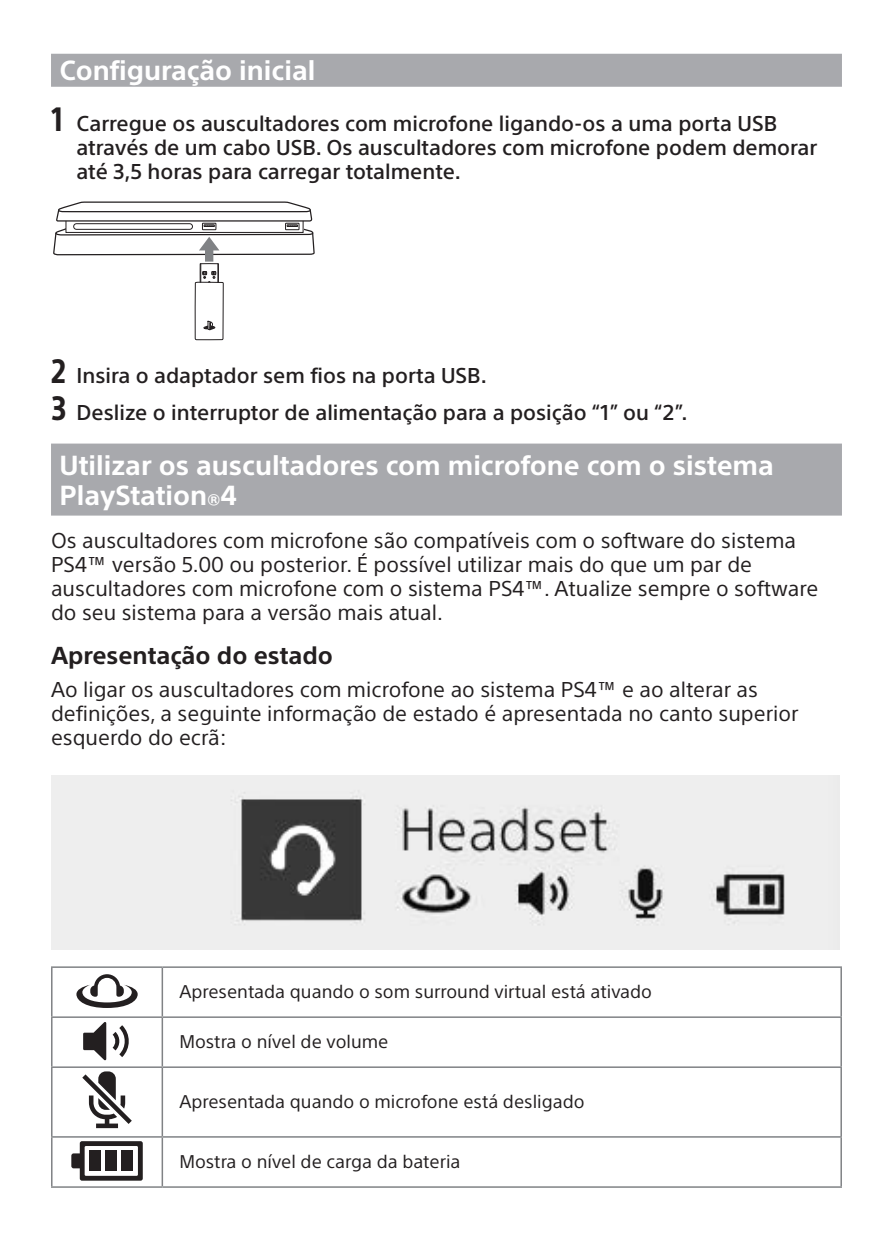
<style>
.page{position:relative;width:893px;height:1259px;background:#fff}
.page>*{position:absolute;margin:0;border:0;box-sizing:border-box;transform-origin:0 0}
.t1{font:700 27px/30px "SST";color:#fff}
.t2{font:700 24px "SST";color:#231f20}
.t3{font:21px/24px "SST";color:#231f20}
.t4{font:500 21px/24px "SST";color:#231f20}
.t5{font:18px "SST";color:#231f20}
.s1{font-weight:700;font-stretch:condensed;font-size:33px}
</style>
<div class="page">
<div style="left:51px;top:54px;width:791px;height:33px;background:#a8a9ad"></div>
<div style="left:51px;top:443px;width:791px;height:72px;background:#a8a9ad"></div>
<svg style="left:53px;top:201px;width:262px;height:139px"></svg>
<img style="left:51px;top:776px;width:789px;height:173px">
<hr style="left:51px;top:966px;width:111px;height:2px;background:#808285">
<hr style="left:51px;top:968px;width:2px;height:48px;background:#808285">
<hr style="left:162px;top:966px;width:680px;height:2px;background:#808285">
<hr style="left:162px;top:968px;width:1px;height:48px;background:#808285">
<hr style="left:840px;top:968px;width:2px;height:48px;background:#808285">
<hr style="left:51px;top:1016px;width:111px;height:2px;background:#808285">
<hr style="left:51px;top:1018px;width:2px;height:48px;background:#808285">
<hr style="left:162px;top:1016px;width:680px;height:2px;background:#808285">
<hr style="left:162px;top:1018px;width:1px;height:48px;background:#808285">
<hr style="left:840px;top:1018px;width:2px;height:48px;background:#808285">
<hr style="left:51px;top:1066px;width:111px;height:2px;background:#808285">
<hr style="left:51px;top:1068px;width:2px;height:68px;background:#808285">
<hr style="left:162px;top:1066px;width:680px;height:2px;background:#808285">
<hr style="left:162px;top:1068px;width:1px;height:68px;background:#808285">
<hr style="left:840px;top:1068px;width:2px;height:68px;background:#808285">
<hr style="left:51px;top:1136px;width:111px;height:1px;background:#808285">
<hr style="left:51px;top:1137px;width:2px;height:49px;background:#808285">
<hr style="left:162px;top:1136px;width:680px;height:1px;background:#808285">
<hr style="left:162px;top:1137px;width:1px;height:49px;background:#808285">
<hr style="left:840px;top:1137px;width:2px;height:49px;background:#808285">
<hr style="left:51px;top:1186px;width:111px;height:1px;background:#808285">
<hr style="left:162px;top:1186px;width:680px;height:1px;background:#808285">
<svg style="left:76px;top:974px;width:62px;height:34px"></svg>
<svg style="left:83px;top:1022px;width:23px;height:38px"></svg>
<svg style="left:113px;top:1025px;width:16px;height:32px"></svg>
<svg style="left:82px;top:1071px;width:50px;height:57px"></svg>
<svg style="left:71px;top:1141px;width:72px;height:39px"></svg>
<div style="left:122px;top:1151px;width:11px;height:20px;background:#231f20"></div>
<div style="left:106px;top:1151px;width:11px;height:20px;background:#231f20"></div>
<div style="left:90px;top:1151px;width:11px;height:20px;background:#231f20"></div>
<p class="t1" style="left:60px;top:55px;width:257px">Configuração inicial</p>
<p class="t4" style="left:77px;top:111px;width:742px;text-indent:-26px"><span class="s1">1</span> Carregue os auscultadores com microfone ligando-os a uma porta USB através de um cabo USB. Os auscultadores com microfone podem demorar até 3,5 horas para carregar totalmente.</p>
<p class="t4" style="left:51px;top:356px;width:638px;line-height:37.2px"><span class="s1">2</span> Insira o adaptador sem fios na porta USB.<br><span class="s1">3</span> Deslize o interruptor de alimentação para a posição “1” ou “2”.</p>
<p class="t1" style="left:60px;top:450px;width:716px">Utilizar os auscultadores com microfone com o sistema<br>PlayStation®4</p>
<p class="t3" style="left:51px;top:528px;width:769px">Os auscultadores com microfone são compatíveis com o software do sistema PS4™ versão 5.00 ou posterior. É possível utilizar mais do que um par de auscultadores com microfone com o sistema PS4™. Atualize sempre o software do seu sistema para a versão mais atual.</p>
<p class="t2" style="left:51px;top:641px;width:283px">Apresentação do estado</p>
<p class="t3" style="left:51px;top:677px;width:749px">Ao ligar os auscultadores com microfone ao sistema PS4™ e ao alterar as definições, a seguinte informação de estado é apresentada no canto superior esquerdo do ecrã:</p>
<p class="t5" style="left:179px;top:981px;width:474px">Apresentada quando o som surround virtual está ativado</p>
<p class="t5" style="left:179px;top:1031px;width:211px">Mostra o nível de volume</p>
<p class="t5" style="left:179px;top:1090px;width:407px">Apresentada quando o microfone está desligado</p>
<p class="t5" style="left:179px;top:1150px;width:283px">Mostra o nível de carga da bateria</p>
</div>
